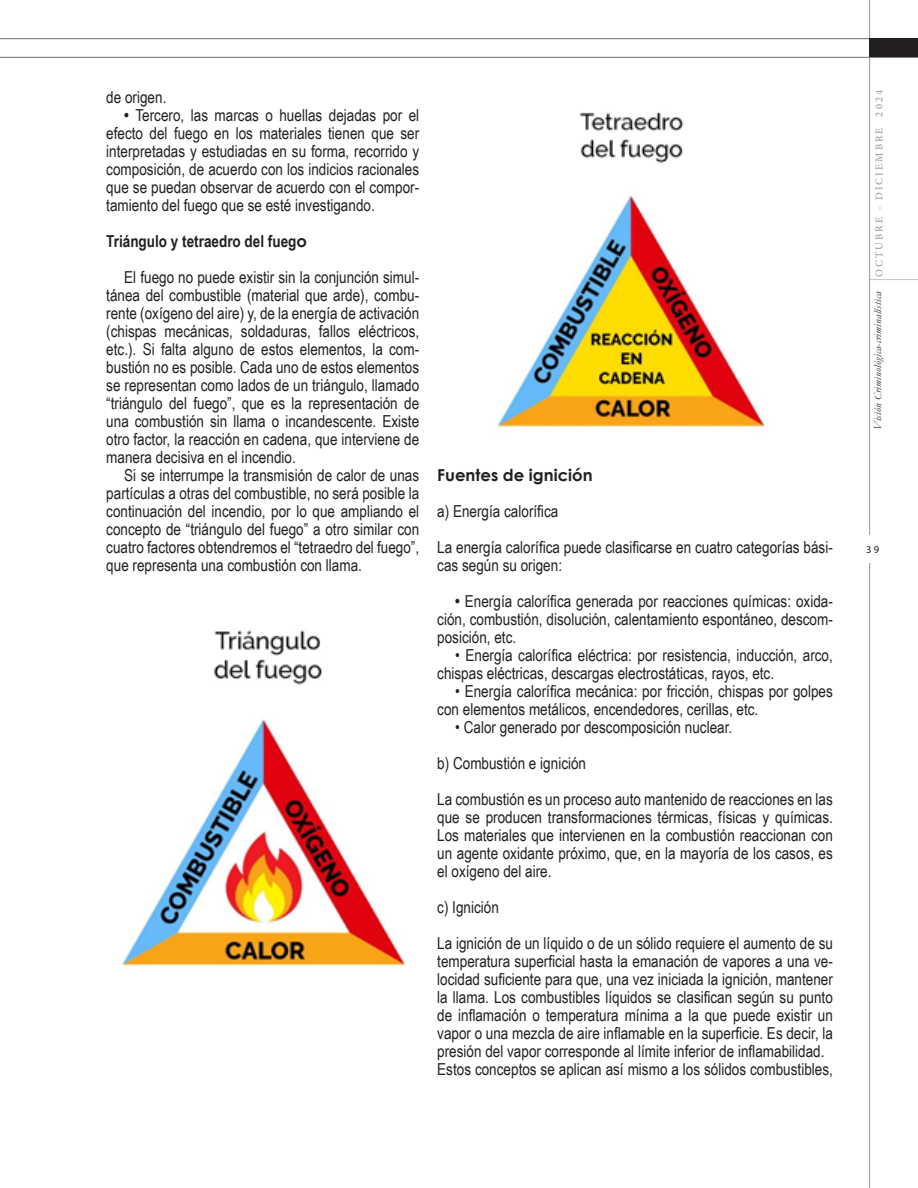
<style>
.page{position:relative;width:918px;height:1188px;background:#fff}
.page>*{position:absolute;margin:0;border:0;box-sizing:border-box;transform-origin:0 0}
.VS_Cuerpo_1Parr{font:16.5px/18px "Arial Narrow";color:#231f20;text-align:justify}
.VS_Titulo_2y3{font:700 16.5px "Arial Narrow";color:#231f20}
.VS_Titulo_2y3-2{font:700 16.5px "Century Gothic";color:#231f20}
.t1{font:italic 10.5px "Garamond";color:#231f20}
.t2{font:10.5px "Minion Pro";letter-spacing:.2em;color:#939598}
.t3{font:10.5px "Myriad Pro";color:#231f20}
.s1{font-weight:700}
.s2{font-family:"Century Gothic"}
</style>
<div class="page">
<hr style="left:870px;top:279px;width:48px;height:1px;background:#c5c6c8">
<hr style="left:0;top:57px;width:918px;height:1px;background:#6c6d70">
<hr style="left:0;top:38px;width:918px;height:1px;background:#6c6d70">
<hr style="left:869px;top:0;width:1px;height:535px;background:#939598">
<hr style="left:869px;top:563px;width:1px;height:625px;background:#939598">
<div style="left:870px;top:38px;width:48px;height:19px;background:#231f20"></div>
<img style="left:122px;top:630px;width:284px;height:336px">
<img style="left:497px;top:112px;width:268px;height:316px">
<p class="VS_Cuerpo_1Parr" style="left:106px;top:88px;width:62px">de origen.</p>
<p class="VS_Cuerpo_1Parr" style="left:106px;top:106px;width:314px;text-indent:18px"><span class="s1">•</span> Tercero, las marcas o huellas dejadas por el efecto del fuego en los materiales tienen que ser interpretadas y estudiadas en su forma, recorrido y composición, de acuerdo con los indicios racionales que se puedan observar de acuerdo con el compor&shy;tamiento del fuego que se esté investigando.</p>
<p class="VS_Titulo_2y3" style="left:106px;top:229px;width:202px">Triángulo y tetraedro del fueg<span class="s2">o</span></p>
<p class="VS_Cuerpo_1Parr" style="left:106px;top:268px;width:314px;text-indent:18px">El fuego no puede existir sin la conjunción simul&shy;tánea del combustible (material que arde), combu&shy;rente (oxígeno del aire) y, de la energía de activación (chispas mecánicas, soldaduras, fallos eléctricos, etc.). Si falta alguno de estos elementos, la com&shy;bustión no es posible. Cada uno de estos elementos se representan como lados de un triángulo, llamado “triángulo del fuego”, que es la representación de una combustión sin llama o incandescente. Existe otro factor, la reacción en cadena, que interviene de manera decisiva en el incendio.</p>
<p class="VS_Cuerpo_1Parr" style="left:106px;top:466px;width:314px;text-indent:18px">Si se interrumpe la transmisión de calor de unas partículas a otras del combustible, no será posible la continuación del incendio, por lo que ampliando el concepto de “triángulo del fuego” a otro similar con cuatro factores obtendremos el “tetraedro del fuego”, que representa una combustión con llama.</p>
<p class="VS_Titulo_2y3-2" style="left:437px;top:463px;width:157px">Fuentes de ignición</p>
<p class="VS_Cuerpo_1Parr" style="left:437px;top:502px;width:123px">a) Energía calorífica</p>
<p class="VS_Cuerpo_1Parr" style="left:437px;top:538px;width:397px">La energía calorífica puede clasificarse en cuatro categorías bási&shy;cas según su origen:</p>
<p class="VS_Cuerpo_1Parr" style="left:437px;top:592px;width:397px;text-indent:18px"><span class="s1">•</span> Energía calorífica generada por reacciones químicas: oxida&shy;ción, combustión, disolución, calentamiento espontáneo, descom&shy;posición, etc.</p>
<p class="VS_Cuerpo_1Parr" style="left:437px;top:646px;width:397px;text-indent:18px">• Energía calorífica eléctrica: por resistencia, inducción, arco, chispas eléctricas, descargas electrostáticas, rayos, etc.</p>
<p class="VS_Cuerpo_1Parr" style="left:437px;top:682px;width:397px;text-indent:18px">• Energía calorífica mecánica: por fricción, chispas por golpes con elementos metálicos, encendedores, cerillas, etc.</p>
<p class="VS_Cuerpo_1Parr" style="left:455px;top:718px;width:279px">• Calor generado por descomposición nuclear.</p>
<p class="VS_Cuerpo_1Parr" style="left:437px;top:754px;width:150px">b) Combustión e ignición</p>
<p class="VS_Cuerpo_1Parr" style="left:437px;top:790px;width:397px">La combustión es un proceso auto mantenido de reacciones en las que se producen transformaciones térmicas, físicas y químicas.<br>Los materiales que intervienen en la combustión reaccionan con un agente oxidante próximo, que, en la mayoría de los casos, es el oxígeno del aire.</p>
<p class="VS_Cuerpo_1Parr" style="left:437px;top:898px;width:63px">c) Ignición</p>
<p class="VS_Cuerpo_1Parr" style="left:437px;top:934px;width:397px">La ignición de un líquido o de un sólido requiere el aumento de su temperatura superficial hasta la emanación de vapores a una ve&shy;locidad suficiente para que, una vez iniciada la ignición, mantener la llama. Los combustibles líquidos se clasifican según su punto de inflamación o temperatura mínima a la que puede existir un vapor o una mezcla de aire inflamable en la superficie. Es decir, la presión del vapor corresponde al límite inferior de inflamabilidad.</p>
<p class="VS_Cuerpo_1Parr" style="left:437px;top:1060px;width:397px">Estos conceptos se aplican así mismo a los sólidos combustibles,</p>
<p class="t2" style="left:872px;top:277px;width:189px;rotate:-90deg">OCTUBRE - DICIEMBRE 2024</p>
<p class="t1" style="left:871px;top:430px;width:140px;rotate:-90deg">Visión Criminológica-criminalística</p>
<p class="t3" style="left:866px;top:543px;width:14px">39</p>
</div>
